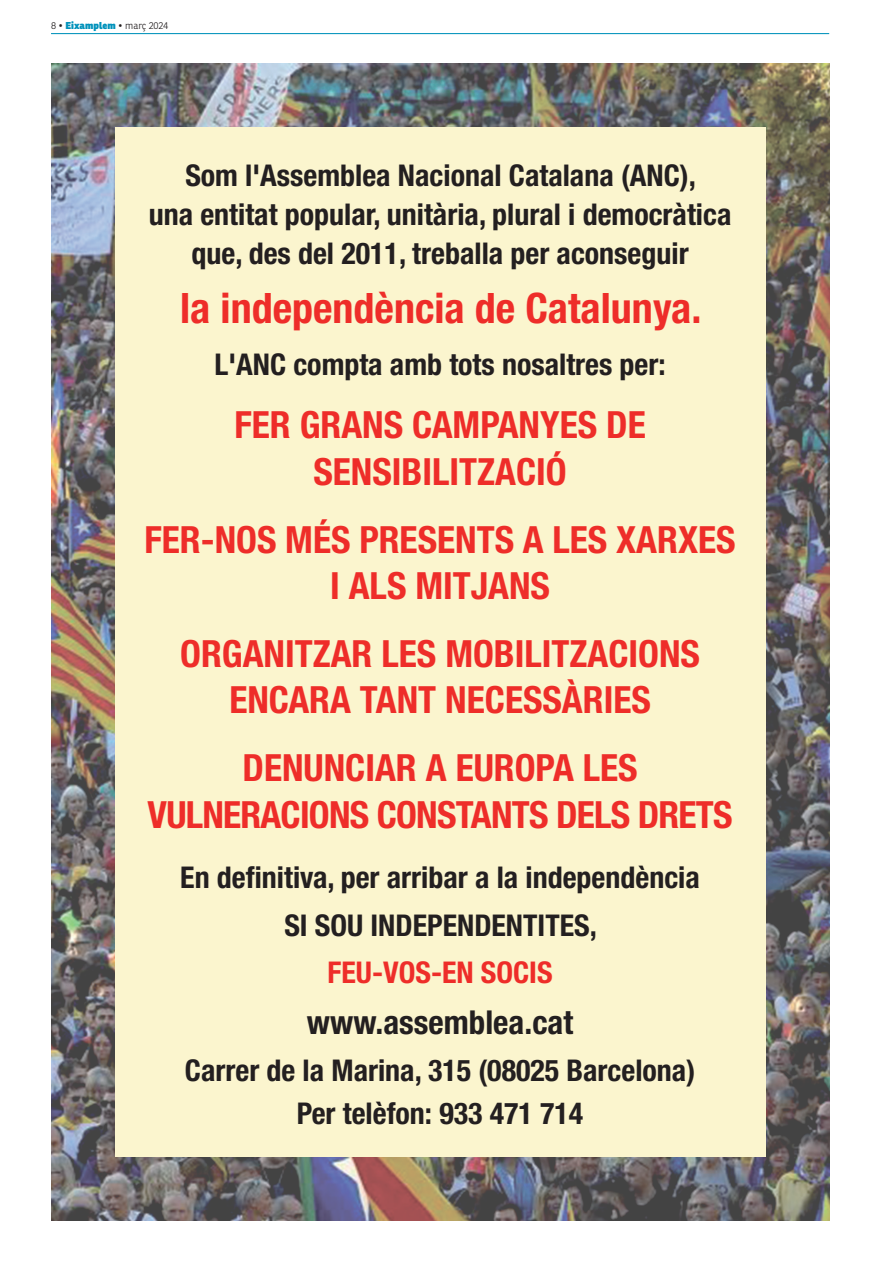
<style>
.page{position:relative;width:893px;height:1263px;background:#fff}
.page>*{position:absolute;margin:0;border:0;box-sizing:border-box;transform-origin:0 0}
.t1{font:700 condensed 42px "Helvetica Neue LT Std";color:#ee2d29}
.t2{font:700 condensed 37.5px/46.5px "Helvetica Neue LT Std";color:#ee2d29;text-align:center}
.t3{font:700 condensed 37.5px/46.5px "Helvetica Neue LT Std";letter-spacing:-.02em;color:#ee2d29;text-align:center}
.t4{font:700 condensed 33px "Helvetica Neue LT Std";color:#231f20}
.t5{font:700 condensed 30px/39px "Helvetica Neue LT Std";color:#231f20;text-align:center}
.t6{font:700 condensed 30px "Helvetica Neue LT Std";color:#ee2d29}
.t7{font:300 9.75px "Ronnia";letter-spacing:-.005em;color:#231f20}
.s1{font-weight:800;color:#0092bb}
</style>
<div class="page">
<hr style="left:51px;top:33px;width:778px;height:1px;background:#0092bb">
<img style="left:51px;top:64px;width:778px;height:1156px">
<div style="left:115px;top:128px;width:650px;height:1029px;background:#fbf5ce"></div>
<p class="t7" style="left:51px;top:19px;width:119px">8 • <span class="s1">Eixamplem</span> • març 2024</p>
<p class="t5" style="left:185px;top:155px;width:512px">Som l'Assemblea Nacional Catalana (ANC),</p>
<p class="t5" style="left:149px;top:194px;width:584px">una entitat popular, unitària, plural i democràtica que, des del 2011, treballa per aconseguir</p>
<p class="t1" style="left:180px;top:283px;width:523px">la independència de Catalunya.</p>
<p class="t5" style="left:214px;top:344px;width:453px">L'ANC compta amb tots nosaltres per:</p>
<p class="t2" style="left:234px;top:401px;width:413px">FER GRANS CAMPANYES DE<br>SENSIBILITZACIÓ</p>
<p class="t2" style="left:145px;top:516px;width:593px">FER-NOS MÉS PRESENTS A LES XARXES<br>I ALS MITJANS</p>
<p class="t2" style="left:180px;top:630px;width:521px">ORGANITZAR LES MOBILITZACIONS<br>ENCARA TANT NECESSÀRIES</p>
<p class="t3" style="left:148px;top:744px;width:586px">DENUNCIAR A EUROPA LES<br>VULNERACIONS CONSTANTS DELS DRETS</p>
<p class="t5" style="left:180px;top:857px;width:521px">En definitiva, per arribar a la independència</p>
<p class="t5" style="left:284px;top:905px;width:314px">SI SOU INDEPENDENTITES,</p>
<p class="t6" style="left:328px;top:954px;width:227px">FEU-VOS-EN SOCIS</p>
<p class="t4" style="left:307px;top:1002px;width:268px">www.assemblea.cat</p>
<p class="t5" style="left:185px;top:1050px;width:512px">Carrer de la Marina, 315 (08025 Barcelona)</p>
<p class="t5" style="left:297px;top:1094px;width:288px">Per telèfon: 933 471 714</p>
</div>
